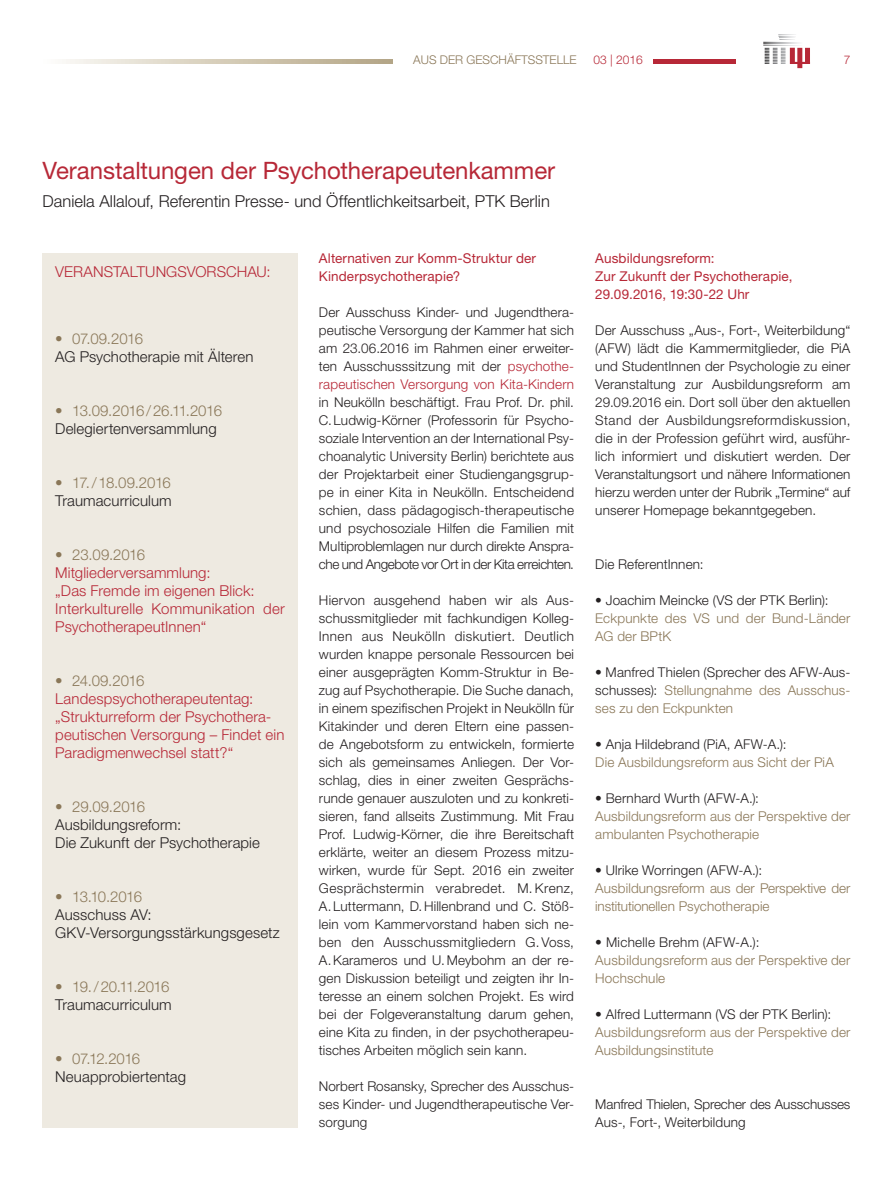
<style>
.page{position:relative;width:893px;height:1191px;background:#fff}
.page>*{position:absolute;margin:0;border:0;box-sizing:border-box;transform-origin:0 0}
.t1{font:24px "Helvetica Neue LT Std";letter-spacing:-.005em;color:#b72837}
.t2{font:300 16.5px "Helvetica Neue LT Std";color:#231f20}
.t3{font:300 15px/18px "Helvetica Neue LT Std";letter-spacing:.005em;color:#b72837}
.t4{font:300 15px/18px "Helvetica Neue LT Std";letter-spacing:.005em;color:#231f20}
.t5{font:300 15px "Helvetica Neue LT Std";letter-spacing:-.03em;color:#8a7758}
.t6{font:300 13.5px/18px "Helvetica Neue LT Std";letter-spacing:.01em;color:#231f20;text-align:justify}
.t7{font:300 13.5px/18px "Helvetica Neue LT Std";letter-spacing:.01em;color:#8a7758}
.t8{font:13.5px/18px "Helvetica Neue LT Std";letter-spacing:.01em;color:#b72837}
.t9{font:300 12px "Helvetica Neue LT Std";color:#8a7758}
.t10{font:300 12px "Helvetica Neue LT Std";color:#b72837}
.s1{color:#b72837}
.s2{color:#8a7758}
</style>
<div class="page">
<hr style="left:653px;top:60px;width:82px;height:4px;background:#b72837">
<svg style="left:763px;top:35px;width:47px;height:33px"></svg>
<svg style="left:66px;top:59px;width:326px;height:5px"></svg>
<div style="left:43px;top:253px;width:255px;height:874px;background:#eeeae1"></div>
<p class="t9" style="left:413px;top:52px;width:165px">AUS DER GESCHÄFTSSTELLE</p>
<p class="t10" style="left:593px;top:52px;width:51px">03 | 2016</p>
<p class="t10" style="left:844px;top:52px;width:8px">7</p>
<h1 class="t1" style="left:43px;top:156px;width:514px">Veranstaltungen der Psychotherapeutenkammer</h1>
<p class="t2" style="left:43px;top:191px;width:509px">Daniela Allalouf, Referentin Presse- und Öffentlichkeitsarbeit, PTK Berlin</p>
<p class="t3" style="left:55px;top:262px;width:217px">VERANSTALTUNGSVORSCHAU:</p>
<p class="t5" style="left:55px;top:329px;width:89px">• 07.09.2016</p>
<p class="t4" style="left:55px;top:347px;width:200px">AG Psychotherapie mit Älteren</p>
<p class="t5" style="left:55px;top:401px;width:168px">• 13.09.2016/26.11.2016</p>
<p class="t4" style="left:55px;top:419px;width:163px">Delegiertenversammlung</p>
<p class="t5" style="left:55px;top:473px;width:117px">• 17./18.09.2016</p>
<p class="t4" style="left:55px;top:491px;width:118px">Traumacurriculum</p>
<p class="t5" style="left:55px;top:545px;width:91px">• 23.09.2016</p>
<p class="t3" style="left:55px;top:563px;width:231px">Mitgliederversammlung:<br>„Das Fremde im eigenen Blick:<br>Interkulturelle Kommunikation der<br>PsychotherapeutInnen“</p>
<p class="t5" style="left:55px;top:671px;width:91px">• 24.09.2016</p>
<p class="t3" style="left:55px;top:689px;width:231px">Landespsychotherapeutentag: „Strukturreform der Psychothera&shy;peutischen Versorgung – Findet ein<br>Paradigmenwechsel statt?“</p>
<p class="t5" style="left:55px;top:797px;width:91px">• 29.09.2016</p>
<p class="t4" style="left:55px;top:815px;width:206px">Ausbildungsreform:<br>Die Zukunft der Psychotherapie</p>
<p class="t5" style="left:55px;top:887px;width:88px">• 13.10.2016</p>
<p class="t4" style="left:55px;top:905px;width:226px">Ausschuss AV:<br>GKV-Versorgungsstärkungsgesetz</p>
<p class="t5" style="left:55px;top:977px;width:116px">• 19./20.11.2016</p>
<p class="t4" style="left:55px;top:995px;width:118px">Traumacurriculum</p>
<p class="t5" style="left:55px;top:1049px;width:86px">• 07.12.2016</p>
<p class="t4" style="left:55px;top:1067px;width:132px">Neuapprobiertentag</p>
<p class="t8" style="left:319px;top:249px;width:219px">Alternativen zur Komm-Struktur der<br>Kinderpsychotherapie?</p>
<p class="t6" style="left:319px;top:303px;width:257px">Der Ausschuss Kinder- und Jugendthera&shy;peutische Versorgung der Kammer hat sich am 23.06.2016 im Rahmen einer erweiter&shy;ten Ausschusssitzung mit der <span class="s1">psychothe&shy;rapeutischen Versorgung von Kita-Kindern</span></p>
<p class="t6" style="left:319px;top:393px;width:257px">in Neukölln beschäftigt. Frau Prof. Dr. phil.<br>C.Ludwig-Körner (Professorin für Psycho&shy;soziale Intervention an der International Psy&shy;choanalytic University Berlin) berichtete aus der Projektarbeit einer Studiengangsgrup&shy;pe in einer Kita in Neukölln. Entscheidend schien, dass pädagogisch-therapeutische und psychosoziale Hilfen die Familien mit Multiproblemlagen nur durch direkte Anspra&shy;che und Angebote vor Ort in der Kita erreichten.</p>
<p class="t6" style="left:319px;top:590px;width:257px;text-align:left">Hiervon ausgehend haben wir als Aus&shy;schussmitglieder mit fachkundigen Kolleg-Innen aus Neukölln diskutiert. Deutlich wurden knappe personale Ressourcen bei einer ausgeprägten Komm-Struktur in Be&shy;zug auf Psychotherapie. Die Suche danach, in einem spezifischen Projekt in Neukölln für Kitakinder und deren Eltern eine passen&shy;de Angebotsform zu entwickeln, formierte sich als gemeinsames Anliegen. Der Vor&shy;schlag, dies in einer zweiten Gesprächs&shy;runde genauer auszuloten und zu konkreti&shy;sieren, fand allseits Zustimmung. Mit Frau Prof. Ludwig-Körner, die ihre Bereitschaft erklärte, weiter an diesem Prozess mitzu&shy;wirken, wurde für Sept. 2016 ein zweiter Gesprächstermin verabredet. M. Krenz, A.Luttermann, D.Hillenbrand und C. Stöß&shy;lein vom Kammervorstand haben sich ne&shy;ben den Ausschussmitgliedern G.Voss, A.Karameros und U.Meybohm an der re&shy;gen Diskussion beteiligt und zeigten ihr In&shy;teresse an einem solchen Projekt. Es wird bei der Folgeveranstaltung darum gehen, eine Kita zu finden, in der psychotherapeu&shy;tisches Arbeiten möglich sein kann.</p>
<p class="t6" style="left:319px;top:1076px;width:257px">Norbert Rosansky, Sprecher des Ausschus&shy;ses Kinder- und Jugendtherapeutische Ver&shy;sorgung</p>
<p class="t8" style="left:595px;top:248px;width:199px">Ausbildungsreform:<br>Zur Zukunft der Psychotherapie,<br>29.09.2016, 19:30-22 Uhr</p>
<p class="t6" style="left:595px;top:320px;width:257px">Der Ausschuss „Aus-, Fort-, Weiterbildung“ (AFW) lädt die Kammermitglieder, die PiA und StudentInnen der Psychologie zu einer Veranstaltung zur Ausbildungsreform am 29.09.2016 ein. Dort soll über den aktuellen Stand der Ausbildungsreformdiskussion, die in der Profession geführt wird, ausführ&shy;lich informiert und diskutiert werden. Der Veranstaltungsort und nähere Informationen hierzu werden unter der Rubrik „Termine“ auf unserer Homepage bekanntgegeben.</p>
<p class="t6" style="left:595px;top:554px;width:110px">Die ReferentInnen:</p>
<p class="t6" style="left:595px;top:590px;width:235px">• Joachim Meincke (VS der PTK Berlin):</p>
<p class="t7" style="left:595px;top:608px;width:257px">Eckpunkte des VS und der Bund-Länder<br>AG der BPtK</p>
<p class="t6" style="left:595px;top:662px;width:257px">• Manfred Thielen (Sprecher des AFW-Aus&shy;schusses): <span class="s2">Stellungnahme des Ausschus&shy;ses zu den Eckpunkten</span></p>
<p class="t6" style="left:595px;top:734px;width:193px">• Anja Hildebrand (PiA, AFW-A.):</p>
<p class="t7" style="left:595px;top:752px;width:240px">Die Ausbildungsreform aus Sicht der PiA</p>
<p class="t6" style="left:595px;top:788px;width:165px">• Bernhard Wurth (AFW-A.):</p>
<p class="t7" style="left:595px;top:806px;width:257px">Ausbildungsreform aus der Perspektive der ambulanten Psychotherapie</p>
<p class="t6" style="left:595px;top:860px;width:168px">• Ulrike Worringen (AFW-A.):</p>
<p class="t7" style="left:595px;top:878px;width:257px">Ausbildungsreform aus der Perspektive der institutionellen Psychotherapie</p>
<p class="t6" style="left:595px;top:932px;width:166px">• Michelle Brehm (AFW-A.):</p>
<p class="t7" style="left:595px;top:950px;width:257px">Ausbildungsreform aus der Perspektive der<br>Hochschule</p>
<p class="t6" style="left:595px;top:1004px;width:237px">• Alfred Luttermann (VS der PTK Berlin):</p>
<p class="t7" style="left:595px;top:1022px;width:257px">Ausbildungsreform aus der Perspektive der<br>Ausbildungsinstitute</p>
<p class="t6" style="left:595px;top:1094px;width:257px">Manfred Thielen, Sprecher des Ausschusses<br>Aus-, Fort-, Weiterbildung</p>
</div>
